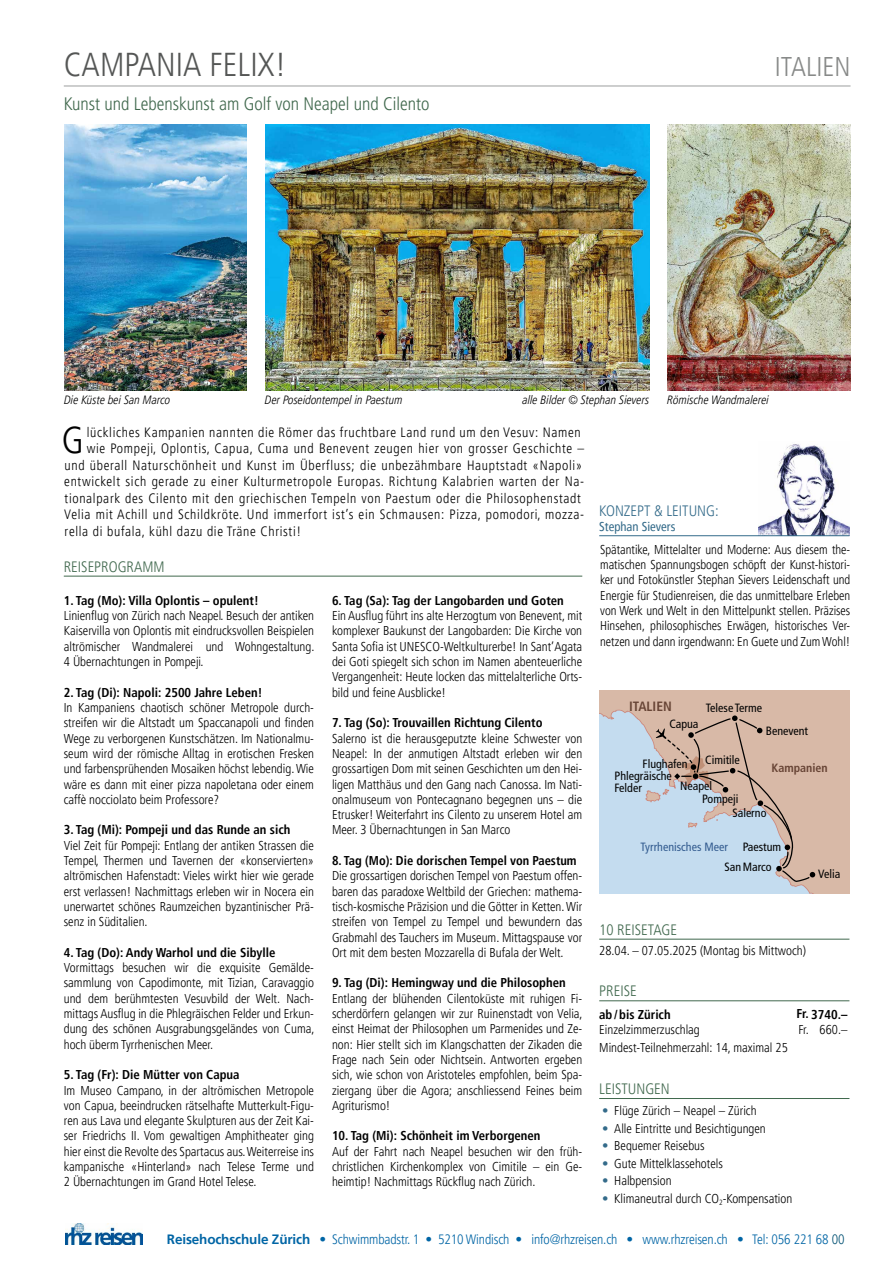
<style>
.page{position:relative;width:893px;height:1263px;background:#fff}
.page>*{position:absolute;margin:0;border:0;box-sizing:border-box;transform-origin:0 0}
.t1{font:300 condensed 37.2px "Frutiger LT Pro";color:#000}
.t2{font:300 condensed 33px "Frutiger LT Pro";color:#555756}
.t3{font:300 condensed 27px "Frutiger LT Pro";color:#878988}
.t4{font:300 condensed 18px "Frutiger LT Pro";color:#40684d}
.t5{font:300 condensed 15px "Frutiger LT Pro";color:#40684d}
.t6{font:300 condensed 15px "Frutiger LT Pro";color:#346b8a}
.t7{font:300 condensed 13.5px "Frutiger LT Pro";letter-spacing:.05em;color:#000}
.t8{font:300 condensed 13.5px "Frutiger LT Pro";letter-spacing:-.01em;color:#0065a5}
.t9{font:700 condensed 13.5px "Frutiger";color:#684536}
.t10{font:300 condensed 12.75px/15.3px "Frutiger LT Pro";color:#000;text-align:justify}
.t11{font:700 condensed 12.75px "Frutiger LT Pro";color:#000}
.t12{font:condensed 12.75px "Frutiger LT Pro";color:#346b8a}
.t13{font:condensed 12px/20.4px "Frutiger";color:#000}
.t14{font:italic 300 condensed 12px "Frutiger LT Pro";color:#000}
.t15{font:condensed 12px "Frutiger";color:#325b8f}
.t16{font:700 condensed 12px "Frutiger";color:#684536}
.s1{color:#346b8a}
.s2{font-weight:700;font-stretch:normal}
.s3{color:#005072}
</style>
<div class="page">
<img style="left:66px;top:1224px;width:77px;height:21px">
<hr style="left:599px;top:1098px;width:250px;height:1px;background:#40684d">
<hr style="left:599px;top:939px;width:250px;height:1px;background:#40684d">
<hr style="left:64px;top:86px;width:786px;height:1px;background:#9d9e9e">
<img style="left:599px;top:691px;width:250px;height:202px">
<svg style="left:656px;top:715px;width:159px;height:167px;background:#c7bfbc"></svg>
<hr style="left:64px;top:576px;width:518px;height:1px;background:#40684d">
<hr style="left:599px;top:1000px;width:250px;height:1px;background:#40684d">
<img style="left:265px;top:124px;width:384px;height:266px">
<img style="left:667px;top:124px;width:183px;height:267px">
<img style="left:64px;top:124px;width:183px;height:267px">
<img style="left:759px;top:444px;width:90px;height:91px">
<hr style="left:599px;top:535px;width:250px;height:1px;background:#346b8a">
<h2 class="t2" style="left:64px;top:45px;width:224px">CAMPANIA FELIX!</h2>
<h3 class="t3" style="left:775px;top:51px;width:77px">ITALIEN</h3>
<h3 class="t4" style="left:64px;top:94px;width:367px">Kunst und Lebenskunst am Golf von Neapel und Cilento</h3>
<p class="t14" style="left:64px;top:393px;width:108px">Die Küste bei San Marco</p>
<p class="t14" style="left:265px;top:393px;width:139px">Der Poseidontempel in Paestum</p>
<p class="t14" style="left:522px;top:393px;width:128px">alle Bilder © Stephan Sievers</p>
<p class="t14" style="left:667px;top:393px;width:103px">Römische Wandmalerei</p>
<h1 class="t1" style="left:62px;top:419px;width:24px">G</h1>
<p class="t7" style="left:87px;top:424px;width:495px">lückliches Kampanien nannten die Römer das fruchtbare Land rund um den Vesuv: Namen</p>
<p class="t7" style="left:87px;top:441px;width:499px">wie Pompeji, Oplontis, Capua, Cuma und Benevent zeugen hier von grosser Geschichte –</p>
<p class="t7" style="left:65px;top:457px;width:519px">und überall Naturschönheit und Kunst im Überfluss; die unbezähmbare Hauptstadt «Napoli»</p>
<p class="t7" style="left:64px;top:474px;width:521px">entwickelt sich gerade zu einer Kulturmetropole Europas. Richtung Kalabrien warten der Na-</p>
<p class="t7" style="left:65px;top:490px;width:518px">tionalpark des Cilento mit den griechischen Tempeln von Paestum oder die Philosophenstadt</p>
<p class="t7" style="left:64px;top:507px;width:521px">Velia mit Achill und Schildkröte. Und immerfort ist’s ein Schmausen: Pizza, pomodori, mozza-</p>
<p class="t7" style="left:65px;top:523px;width:238px">rella di bufala, kühl dazu die Träne Christi!</p>
<p class="t5" style="left:64px;top:558px;width:102px">REISEPROGRAMM</p>
<p class="t11" style="left:64px;top:593px;width:196px">1. Tag (Mo): Villa Oplontis – opulent!</p>
<p class="t10" style="left:64px;top:608px;width:252px">Linienflug von Zürich nach Neapel. Besuch der antiken Kaiservilla von Oplontis mit eindrucksvollen Beispielen altrömischer Wandmalerei und Wohngestaltung.<br>4 Übernachtungen in Pompeji.</p>
<p class="t11" style="left:64px;top:685px;width:200px">2. Tag (Di): Napoli: 2500 Jahre Leben!</p>
<p class="t10" style="left:64px;top:700px;width:252px">In Kampaniens chaotisch schöner Metropole durch&shy;streifen wir die Altstadt um Spaccanapoli und finden Wege zu verborgenen Kunstschätzen. Im Nationalmu&shy;seum wird der römische Alltag in erotischen Fresken und farbensprühenden Mosaiken höchst lebendig. Wie wäre es dann mit einer pizza napoletana oder einem caffè nocciolato beim Professore?</p>
<p class="t11" style="left:64px;top:822px;width:228px">3. Tag (Mi): Pompeji und das Runde an sich</p>
<p class="t10" style="left:64px;top:838px;width:252px">Viel Zeit für Pompeji: Entlang der antiken Strassen die Tempel, Thermen und Tavernen der «konservierten» altrömischen Hafenstadt: Vieles wirkt hier wie gerade erst verlassen! Nachmittags erleben wir in Nocera ein unerwartet schönes Raumzeichen byzantinischer Prä&shy;senz in Süditalien.</p>
<p class="t11" style="left:64px;top:945px;width:213px">4. Tag (Do): Andy Warhol und die Sibylle</p>
<p class="t10" style="left:64px;top:960px;width:252px;text-align:left">Vormittags besuchen wir die exquisite Gemälde&shy;sammlung von Capodimonte, mit Tizian, Caravaggio und dem berühmtesten Vesuvbild der Welt. Nach&shy;mittags Ausflug in die Phlegräischen Felder und Erkun&shy;dung des schönen Ausgrabungsgeländes von Cuma, hoch überm Tyrrhenischen Meer.</p>
<p class="t11" style="left:64px;top:1067px;width:177px">5. Tag (Fr): Die Mütter von Capua</p>
<p class="t10" style="left:64px;top:1082px;width:252px">Im Museo Campano, in der altrömischen Metropole von Capua, beeindrucken rätselhafte Mutterkult-Figu&shy;ren aus Lava und elegante Skulpturen aus der Zeit Kai&shy;ser Friedrichs II. Vom gewaltigen Amphitheater ging hier einst die Revolte des Spartacus aus. Weiterreise ins kampanische «Hinterland» nach Telese Terme und 2 Übernachtungen im Grand Hotel Telese.</p>
<p class="t11" style="left:332px;top:593px;width:233px">6. Tag (Sa): Tag der Langobarden und Goten</p>
<p class="t10" style="left:332px;top:608px;width:252px">Ein Ausflug führt ins alte Herzogtum von Benevent, mit komplexer Baukunst der Langobarden: Die Kirche von Santa Sofia ist UNESCO-Weltkulturerbe! In Sant’Agata dei Goti spiegelt sich schon im Namen abenteuerliche Vergangenheit: Heute locken das mittelalterliche Orts&shy;bild und feine Ausblicke!</p>
<p class="t11" style="left:332px;top:715px;width:212px">7. Tag (So): Trouvaillen Richtung Cilento</p>
<p class="t10" style="left:332px;top:731px;width:252px">Salerno ist die herausgeputzte kleine Schwester von Neapel: In der anmutigen Altstadt erleben wir den grossartigen Dom mit seinen Geschichten um den Hei&shy;ligen Matthäus und den Gang nach Canossa. Im Nati&shy;onalmuseum von Pontecagnano begegnen uns – die Etrusker! Weiterfahrt ins Cilento zu unserem Hotel am Meer. 3 Übernachtungen in San Marco</p>
<p class="t11" style="left:332px;top:853px;width:246px">8. Tag (Mo): Die dorischen Tempel von Paestum</p>
<p class="t10" style="left:332px;top:868px;width:252px">Die grossartigen dorischen Tempel von Paestum offen&shy;baren das paradoxe Weltbild der Griechen: mathema&shy;tisch-kosmische Präzision und die Götter in Ketten. Wir streifen von Tempel zu Tempel und bewundern das Grabmahl des Tauchers im Museum. Mittagspause vor Ort mit dem besten Mozzarella di Bufala der Welt.</p>
<p class="t11" style="left:332px;top:975px;width:235px">9. Tag (Di): Hemingway und die Philosophen</p>
<p class="t10" style="left:332px;top:991px;width:252px">Entlang der blühenden Cilentoküste mit ruhigen Fi&shy;scherdörfern gelangen wir zur Ruinenstadt von Velia, einst Heimat der Philosophen um Parmenides und Ze&shy;non: Hier stellt sich im Klangschatten der Zikaden die Frage nach Sein oder Nichtsein. Antworten ergeben sich, wie schon von Aristoteles empfohlen, beim Spa&shy;ziergang über die Agora; anschliessend Feines beim Agriturismo!</p>
<p class="t11" style="left:332px;top:1128px;width:210px">10. Tag (Mi): Schönheit im Verborgenen</p>
<p class="t10" style="left:332px;top:1144px;width:252px">Auf der Fahrt nach Neapel besuchen wir den früh&shy;christlichen Kirchenkomplex von Cimitile – ein Ge&shy;heimtip! Nachmittags Rückflug nach Zürich.</p>
<p class="t6" style="left:599px;top:502px;width:121px">KONZEPT &amp; LEITUNG:</p>
<p class="t12" style="left:599px;top:519px;width:78px">Stephan Sievers</p>
<p class="t10" style="left:600px;top:542px;width:252px">Spätantike, Mittelalter und Moderne: Aus diesem the&shy;matischen Spannungsbogen schöpft der Kunst-histori&shy;ker und Fotokünstler Stephan Sievers Leidenschaft und Energie für Studienreisen, die das unmittelbare Erleben von Werk und Welt in den Mittelpunkt stellen. Präzises Hinsehen, philosophisches Erwägen, historisches Ver&shy;netzen und dann irgendwann: En Guete und Zum Wohl!</p>
<p class="t9" style="left:629px;top:699px;width:44px">ITALIEN</p>
<p class="t13" style="left:706px;top:697px;width:58px">Telese Terme</p>
<p class="t13" style="left:669px;top:714px;width:31px">Capua</p>
<p class="t13" style="left:705px;top:750px;width:36px">Cimitile</p>
<p class="t13" style="left:643px;top:754px;width:47px">Flughafen</p>
<p class="t13" style="left:615px;top:770px;width:59px;line-height:12px">Phlegräische<br>Felder</p>
<p class="t13" style="left:680px;top:775px;width:33px">Neapel</p>
<p class="t13" style="left:702px;top:788px;width:38px">Pompeji</p>
<p class="t13" style="left:766px;top:721px;width:44px">Benevent</p>
<p class="t16" style="left:772px;top:761px;width:58px">Kampanien</p>
<p class="t13" style="left:732px;top:803px;width:35px">Salerno</p>
<p class="t15" style="left:640px;top:839px;width:89px">Tyrrhenisches Meer</p>
<p class="t13" style="left:724px;top:837px;width:58px;text-indent:18px">Paestum<br>San Marco</p>
<p class="t13" style="left:818px;top:863px;width:24px">Velia</p>
<p class="t5" style="left:599px;top:921px;width:79px">10 REISETAGE</p>
<p class="t10" style="left:599px;top:943px;width:208px">28.04. – 07.05.2025 (Montag bis Mittwoch)</p>
<p class="t5" style="left:599px;top:982px;width:39px">PREISE</p>
<p class="t11" style="left:599px;top:1006px;width:73px">ab/bis Zürich</p>
<p class="t10" style="left:599px;top:1020px;width:190px;line-height:18px">Einzelzimmerzuschlag<br>Mindest-Teilnehmerzahl: 14, maximal 25</p>
<p class="t11" style="left:796px;top:1007px;width:53px">Fr. 3740.–</p>
<p class="t10" style="left:820px;top:1022px;width:29px">660.–</p>
<p class="t10" style="left:799px;top:1022px;width:12px">Fr.</p>
<p class="t5" style="left:599px;top:1080px;width:72px">LEISTUNGEN</p>
<p class="t10" style="left:602px;top:1103px;width:156px"><span class="s1">•</span> Flüge Zürich – Neapel – Zürich</p>
<p class="t10" style="left:602px;top:1121px;width:165px"><span class="s1">•</span> Alle Eintritte und Besichtigungen</p>
<p class="t10" style="left:602px;top:1138px;width:104px"><span class="s1">•</span> Bequemer Reisebus</p>
<p class="t10" style="left:602px;top:1156px;width:122px"><span class="s1">•</span> Gute Mittelklassehotels</p>
<p class="t10" style="left:602px;top:1173px;width:71px"><span class="s1">•</span> Halbpension</p>
<p class="t10" style="left:602px;top:1190px;width:192px"><span class="s1">•</span> Klimaneutral durch CO<sub>2</sub>-Kompensation</p>
<p class="t8" style="left:167px;top:1231px;width:679px"><span class="s2">Reisehochschule Zürich</span> • Schwimmbadstr. 1 • 5210 Windisch • info@rhzreisen.ch • www.rhzreisen.ch • Tel: 056 221 68 <span class="s3">00</span></p>
</div>
